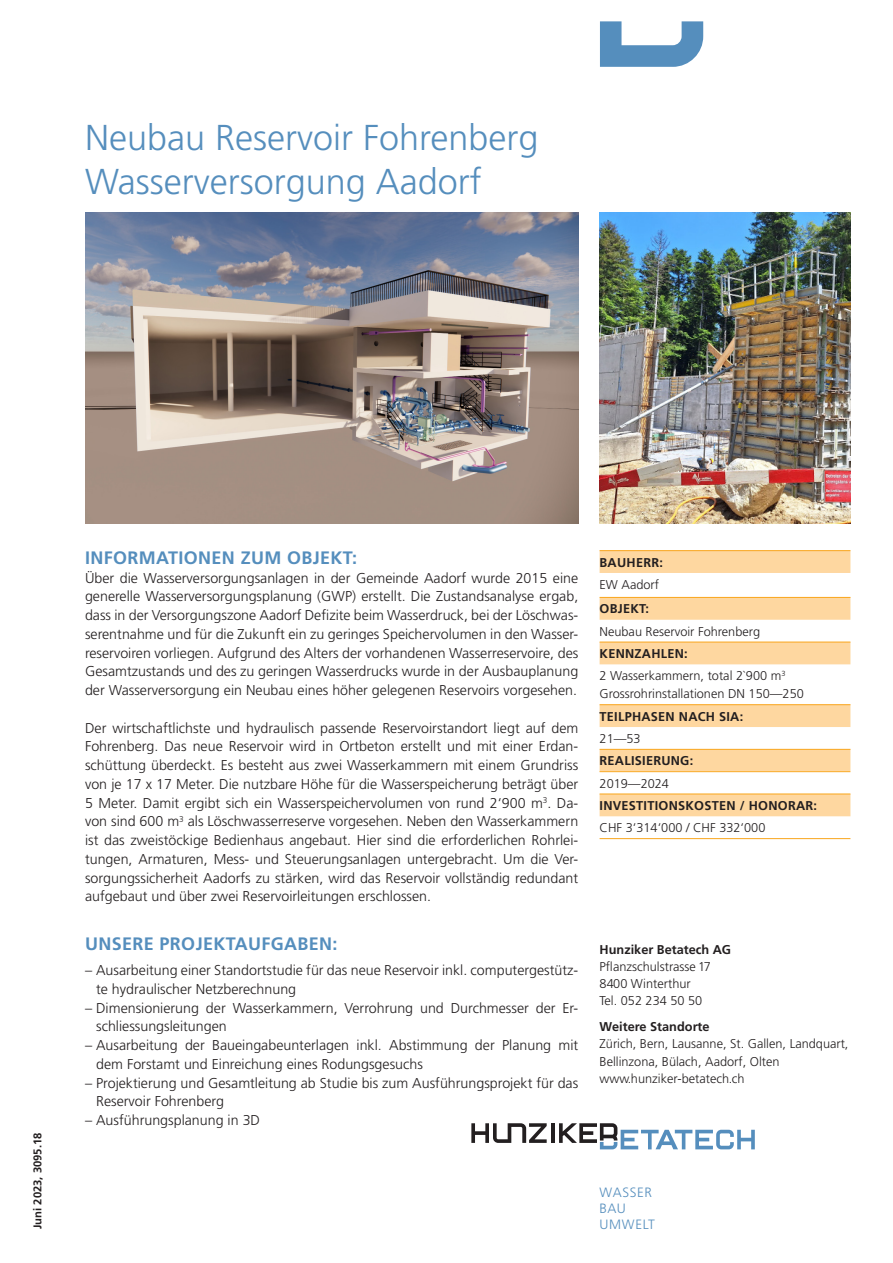
<style>
.page{position:relative;width:893px;height:1263px;background:#fff}
.page>*{position:absolute;margin:0;border:0;box-sizing:border-box;transform-origin:0 0}
.Haupttitel{font:300 36px "Frutiger LT Std";color:#558ebd}
.Lauftext{font:700 18px "Frutiger LT Std";letter-spacing:.02em;color:#558ebd}
.Titel_Lauftext{font:700 18px "Frutiger LT Std";letter-spacing:.02em;color:#558ebd}
.Lauftext-2{font:300 14.25px/18.8px "Frutiger LT Std";color:#231f20}
.t1{font:300 13.5px/16.2px "Frutiger LT Std";letter-spacing:.05em;color:#558ebd}
.Tabelle_Lauftext{font:300 12.75px/17.2px "Frutiger LT Std";color:#231f20}
.Tabelle_Titel{font:700 12.75px "Frutiger LT Std";letter-spacing:.02em;color:#231f20}
.t2{font:700 11.25px "Frutiger LT Std";color:#231f20}
.s1{font-weight:700}
</style>
<div class="page">
<hr style="left:551px;top:1123px;width:3px;height:20px;background:#231f20">
<svg style="left:471px;top:1123px;width:76px;height:20px"></svg>
<svg style="left:559px;top:1123px;width:196px;height:26px"></svg>
<svg style="left:600px;top:21px;width:103px;height:46px"></svg>
<img style="left:600px;top:213px;width:250px;height:310px">
<img style="left:85px;top:213px;width:493px;height:310px">
<svg style="left:600px;top:551px;width:250px;height:265px;fill:#fed7a0"></svg>
<div style="left:600px;top:772px;width:250px;height:22px;background:#fff"></div>
<hr style="left:600px;top:550px;width:250px;height:1px;background:#f9a51b">
<hr style="left:600px;top:597px;width:250px;height:1px;background:#f9a51b">
<hr style="left:600px;top:838px;width:250px;height:1px;background:#f9a51b">
<hr style="left:600px;top:642px;width:250px;height:1px;background:#f9a51b">
<hr style="left:600px;top:704px;width:250px;height:1px;background:#f9a51b">
<hr style="left:600px;top:749px;width:250px;height:1px;background:#f9a51b">
<hr style="left:600px;top:771px;width:250px;height:1px;background:#f9a51b">
<hr style="left:600px;top:794px;width:250px;height:1px;background:#f9a51b">
<p class="Haupttitel" style="left:85px;top:118px;width:455px">Neubau Reservoir Fohrenberg</p>
<p class="Haupttitel" style="left:85px;top:161px;width:398px">Wasserversorgung Aadorf</p>
<p class="t2" style="left:31px;top:1229px;width:98px;rotate:-90deg">Juni 2023, 3095.18</p>
<p class="Lauftext" style="left:85px;top:547px;width:273px">INFORMATIONEN ZUM OBJEKT:</p>
<p class="Lauftext-2" style="left:85px;top:568px;width:495px;text-align:justify">Über die Wasserversorgungsanlagen in der Gemeinde Aadorf wurde 2015 eine generelle Wasserversorgungsplanung (GWP) erstellt. Die Zustandsanalyse ergab, dass in der Versorgungszone Aadorf Defizite beim Wasserdruck, bei der Löschwas&shy;serentnahme und für die Zukunft ein zu geringes Speichervolumen in den Wasser&shy;reservoiren vorliegen. Aufgrund des Alters der vorhandenen Wasserreservoire, des Gesamtzustands und des zu geringen Wasserdrucks wurde in der Ausbauplanung der Wasserversorgung ein Neubau eines höher gelegenen Reservoirs vorgesehen.</p>
<p class="Lauftext-2" style="left:85px;top:718px;width:495px;text-align:justify">Der wirtschaftlichste und hydraulisch passende Reservoirstandort liegt auf dem Fohrenberg. Das neue Reservoir wird in Ortbeton erstellt und mit einer Erdan&shy;schüttung überdeckt. Es besteht aus zwei Wasserkammern mit einem Grundriss von je 17 x 17 Meter. Die nutzbare Höhe für die Wasserspeicherung beträgt über 5 Meter. Damit ergibt sich ein Wasserspeichervolumen von rund 2‘900 m<sup>3</sup>. Da&shy;von sind 600 m<sup>3</sup> als Löschwasserreserve vorgesehen. Neben den Wasserkammern ist das zweistöckige Bedienhaus angebaut. Hier sind die erforderlichen Rohrlei&shy;tungen, Armaturen, Mess- und Steuerungsanlagen untergebracht. Um die Ver&shy;sorgungssicherheit Aadorfs zu stärken, wird das Reservoir vollständig redundant aufgebaut und über zwei Reservoirleitungen erschlossen.</p>
<p class="Titel_Lauftext" style="left:85px;top:933px;width:254px">UNSERE PROJEKTAUFGABEN:</p>
<p class="Lauftext-2" style="left:96px;top:961px;width:484px;text-indent:-11px">– Ausarbeitung einer Standortstudie für das neue Reservoir inkl. computergestütz&shy;te hydraulischer Netzberechnung</p>
<p class="Lauftext-2" style="left:96px;top:998px;width:484px;text-indent:-11px">– Dimensionierung der Wasserkammern, Verrohrung und Durchmesser der Er&shy;schliessungsleitungen</p>
<p class="Lauftext-2" style="left:96px;top:1036px;width:484px;text-indent:-11px">– Ausarbeitung der Baueingabeunterlagen inkl. Abstimmung der Planung mit dem Forstamt und Einreichung eines Rodungsgesuchs</p>
<p class="Lauftext-2" style="left:96px;top:1073px;width:484px;text-indent:-11px">– Projektierung und Gesamtleitung ab Studie bis zum Ausführungsprojekt für das<br>Reservoir Fohrenberg</p>
<p class="Lauftext-2" style="left:85px;top:1111px;width:177px">– Ausführungsplanung in 3D</p>
<p class="Tabelle_Titel" style="left:600px;top:555px;width:65px">BAUHERR:</p>
<p class="Tabelle_Lauftext" style="left:600px;top:576px;width:61px">EW Aadorf</p>
<p class="Tabelle_Titel" style="left:600px;top:601px;width:51px">OBJEKT:</p>
<p class="Tabelle_Lauftext" style="left:600px;top:623px;width:162px">Neubau Reservoir Fohrenberg</p>
<p class="Tabelle_Titel" style="left:600px;top:646px;width:90px">KENNZAHLEN:</p>
<p class="Tabelle_Lauftext" style="left:600px;top:667px;width:187px">2 Wasserkammern, total 2`900 m<sup>3</sup></p>
<p class="Tabelle_Lauftext" style="left:600px;top:685px;width:206px">Grossrohrinstallationen DN 150—250</p>
<p class="Tabelle_Titel" style="left:600px;top:709px;width:145px">TEILPHASEN NACH SIA:</p>
<p class="Tabelle_Lauftext" style="left:600px;top:730px;width:43px">21—53</p>
<p class="Tabelle_Titel" style="left:600px;top:753px;width:95px">REALISIERUNG:</p>
<p class="Tabelle_Lauftext" style="left:600px;top:775px;width:71px">2019—2024</p>
<p class="Tabelle_Titel" style="left:600px;top:798px;width:219px">INVESTITIONSKOSTEN / HONORAR:</p>
<p class="Tabelle_Lauftext" style="left:600px;top:819px;width:167px">CHF 3‘314‘000 / CHF 332‘000</p>
<p class="Tabelle_Lauftext" style="left:600px;top:941px;width:133px"><span class="s1">Hunziker Betatech AG<br></span>Pflanzschulstrasse 17<br>8400 Winterthur<br>Tel. 052 234 50 50</p>
<p class="Tabelle_Lauftext" style="left:600px;top:1018px;width:250px"><span class="s1">Weitere Standorte<br></span>Zürich, Bern, Lausanne, St. Gallen, Landquart,<br>Bellinzona, Bülach, Aadorf, Olten www.hunziker-betatech.ch</p>
<p class="t1" style="left:600px;top:1184px;width:57px">WASSER<br>BAU<br>UMWELT</p>
</div>
